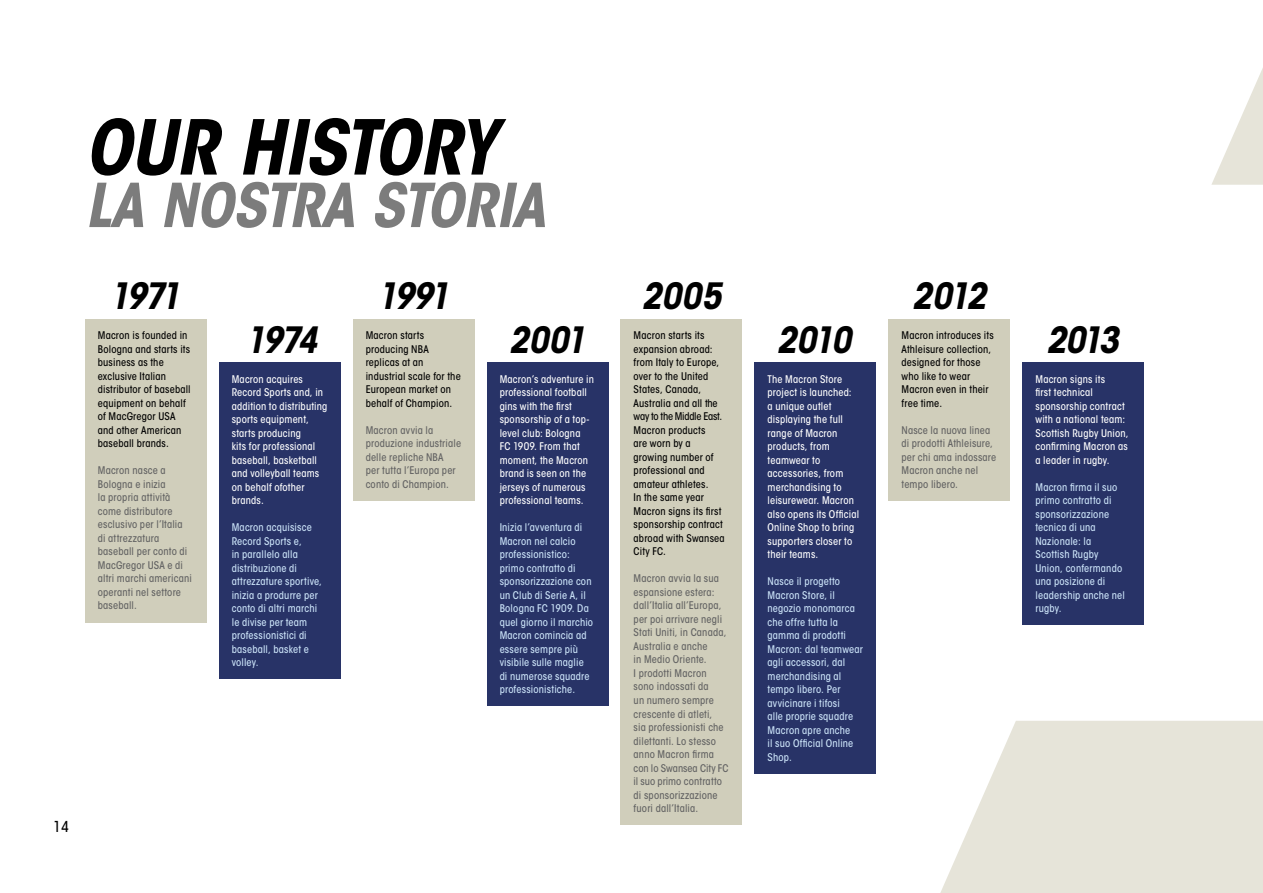
<style>
.page{position:relative;width:1263px;height:893px;background:#fff}
.page>*{position:absolute;margin:0;border:0;box-sizing:border-box;transform-origin:0 0}
.t1{font:italic 700 condensed 75px "ITC Avant Garde Std";letter-spacing:-.01em;color:#000}
.t2{font:italic 700 condensed 60px "ITC Avant Garde Std";letter-spacing:-.02em;color:#7c7c7c}
.t3{font:italic 700 condensed 36px "ITC Avant Garde Std";letter-spacing:-.07em;color:#000}
.t4{font:500 condensed 15px "ITC Avant Garde Std";color:#000}
.t5{font:500 condensed 10.5px/13.5px "ITC Avant Garde Std";letter-spacing:.015em;color:#cbe3f8}
.t6{font:500 condensed 10.5px/13.5px "ITC Avant Garde Std";letter-spacing:.015em;color:#fff}
.t7{font:500 condensed 10.5px/13.5px "ITC Avant Garde Std";letter-spacing:.015em;color:#636363}
.t8{font:500 condensed 10.5px/13.5px "ITC Avant Garde Std";letter-spacing:.015em;color:#000}
</style>
<div class="page">
<svg style="left:1211px;top:68px;width:52px;height:117px"></svg>
<svg style="left:940px;top:721px;width:323px;height:172px;fill:#e6e4d9"></svg>
<div style="left:85px;top:319px;width:121px;height:303px;background:#d0cebb"></div>
<div style="left:353px;top:319px;width:121px;height:182px;background:#d0cebb"></div>
<div style="left:621px;top:319px;width:121px;height:506px;background:#d0cebb"></div>
<div style="left:889px;top:319px;width:121px;height:182px;background:#d0cebb"></div>
<div style="left:219px;top:362px;width:121px;height:317px;background:#283367"></div>
<div style="left:487px;top:362px;width:121px;height:344px;background:#283367"></div>
<div style="left:755px;top:362px;width:121px;height:411px;background:#283367"></div>
<div style="left:1023px;top:362px;width:121px;height:263px;background:#283367"></div>
<h1 class="t1" style="left:85px;top:99px;width:412px">OUR HISTORY</h1>
<h2 class="t2" style="left:85px;top:167px;width:461px">LA NOSTRA STORIA</h2>
<h3 class="t4" style="left:53px;top:817px;width:17px">14</h3>
<h3 class="t3" style="left:110px;top:273px;width:73px">1971</h3>
<h3 class="t3" style="left:912px;top:273px;width:76px">2012</h3>
<p class="t8" style="left:98px;top:329px;width:94px">Macron is founded in<br>Bologna and starts its business as the exclusive Italian distributor of baseball equipment on behalf of MacGregor USA and other American baseball brands.</p>
<p class="t7" style="left:98px;top:464px;width:96px">Macron nasce a<br>Bologna e inizia<br>la propria attività come distributore esclusivo per l’Italia di attrezzatura baseball per conto di<br>MacGregor USA e di altri marchi americani operanti nel settore baseball.</p>
<h3 class="t3" style="left:377px;top:273px;width:74px">1991</h3>
<h3 class="t3" style="left:641px;top:273px;width:81px">2005</h3>
<h3 class="t3" style="left:246px;top:317px;width:73px">1974</h3>
<h3 class="t3" style="left:509px;top:317px;width:79px">2001</h3>
<h3 class="t3" style="left:776px;top:317px;width:76px">2010</h3>
<h3 class="t3" style="left:1046px;top:317px;width:74px">2013</h3>
<p class="t8" style="left:366px;top:329px;width:97px">Macron starts producing NBA replicas at an industrial scale for the<br>European market on behalf of Champion.</p>
<p class="t7" style="left:366px;top:423px;width:97px">Macron avvia la produzione industriale delle repliche NBA<br>per tutta l’Europa per conto di Champion.</p>
<p class="t8" style="left:634px;top:329px;width:93px">Macron starts its expansion abroad: from Italy to Europe, over to the United<br>States, Canada,<br>Australia and all the way to the Middle East.<br>Macron products<br>are worn by a growing number of professional and amateur athletes.<br>In the same year<br>Macron signs its first sponsorship contract abroad with Swansea<br>City FC.</p>
<p class="t7" style="left:634px;top:572px;width:96px">Macron avvia la sua espansione estera: dall’Italia all’Europa, per poi arrivare negli<br>Stati Uniti, in Canada,<br>Australia e anche<br>in Medio Oriente.<br>I prodotti Macron sono indossati da<br>un numero sempre crescente di atleti,<br>sia professionisti che dilettanti. Lo stesso anno Macron firma con lo Swansea City FC il suo primo contratto di sponsorizzazione fuori dall’Italia.</p>
<p class="t8" style="left:901px;top:329px;width:94px">Macron introduces its<br>Athleisure collection, designed for those who like to wear<br>Macron even in their free time.</p>
<p class="t7" style="left:901px;top:423px;width:96px">Nasce la nuova linea di prodotti Athleisure, per chi ama indossare<br>Macron anche nel tempo libero.</p>
<p class="t6" style="left:767px;top:372px;width:93px">The Macron Store project is launched: a unique outlet displaying the full range of Macron products, from teamwear to accessories, from merchandising to leisurewear. Macron also opens its Official<br>Online Shop to bring supporters closer to their teams.</p>
<p class="t5" style="left:767px;top:575px;width:97px">Nasce il progetto<br>Macron Store, il negozio monomarca che offre tutta la gamma di prodotti<br>Macron: dal teamwear agli accessori, dal merchandising al tempo libero. Per avvicinare i tifosi<br>alle proprie squadre<br>Macron apre anche<br>il suo Official Online<br>Shop.</p>
<p class="t6" style="left:232px;top:372px;width:97px">Macron acquires<br>Record Sports and, in addition to distributing sports equipment, starts producing<br>kits for professional baseball, basketball and volleyball teams on behalf ofother brands.</p>
<p class="t5" style="left:232px;top:521px;width:92px">Macron acquisisce<br>Record Sports e,<br>in parallelo alla distribuzione di attrezzature sportive, inizia a produrre per conto di altri marchi le divise per team professionistici di baseball, basket e volley.</p>
<p class="t6" style="left:500px;top:372px;width:96px">Macron’s adventure in professional football gins with the first sponsorship of a top&shy;level club: Bologna<br>FC 1909. From that moment, the Macron brand is seen on the jerseys of numerous professional teams.</p>
<p class="t5" style="left:500px;top:521px;width:95px">Inizia l’avventura di<br>Macron nel calcio professionistico: primo contratto di sponsorizzazione con un Club di Serie A, il<br>Bologna FC 1909. Da quel giorno il marchio<br>Macron comincia ad essere sempre più visibile sulle maglie di numerose squadre professionistiche.</p>
<p class="t6" style="left:1035px;top:372px;width:95px">Macron signs its<br>first technical sponsorship contract with a national team:<br>Scottish Rugby Union, confirming Macron as a leader in rugby.</p>
<p class="t5" style="left:1035px;top:480px;width:91px">Macron firma il suo primo contratto di sponsorizzazione tecnica di una<br>Nazionale: la<br>Scottish Rugby<br>Union, confermando una posizione di leadership anche nel rugby.</p>
</div>
